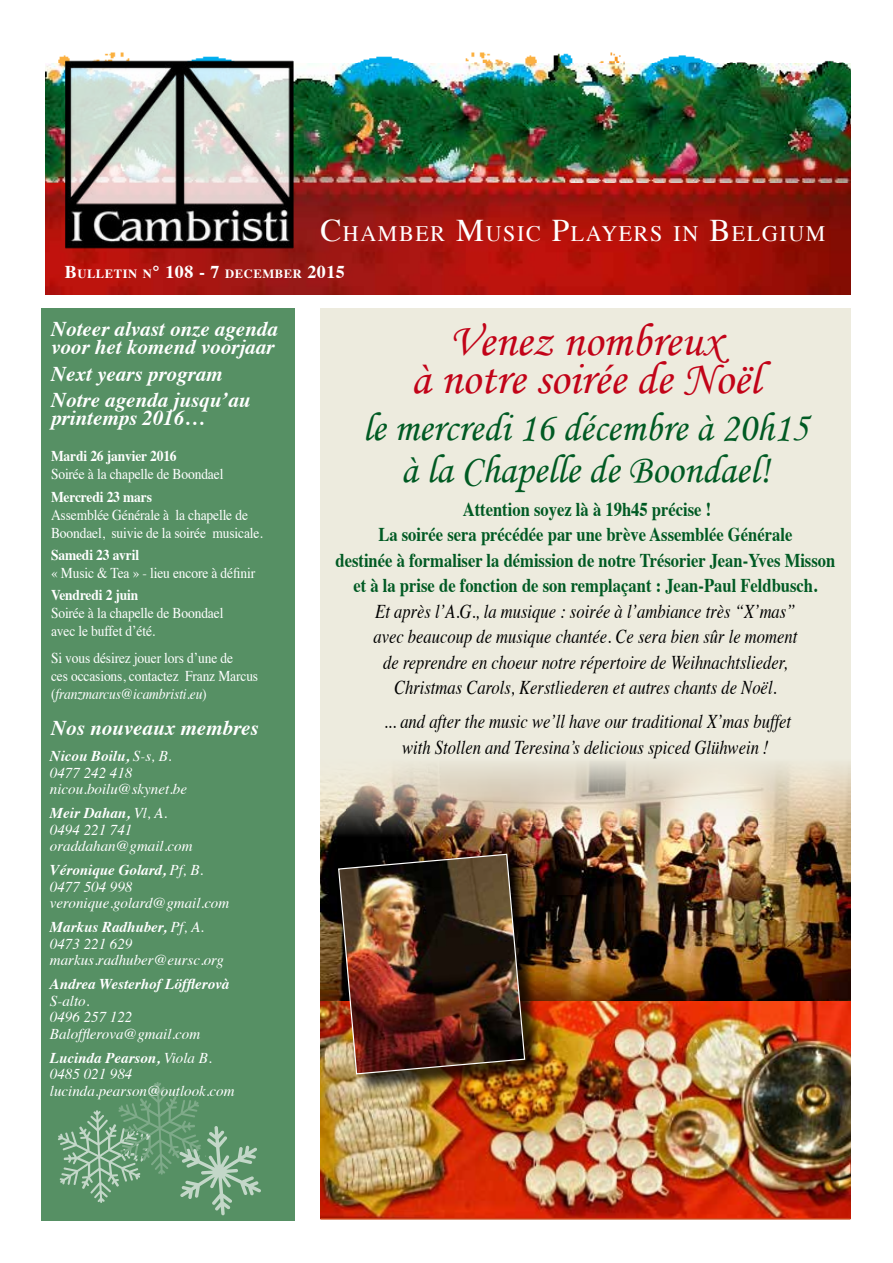
<style>
.page{position:relative;width:893px;height:1263px;background:#fff}
.page>*{position:absolute;margin:0;border:0;box-sizing:border-box;transform-origin:0 0}
.t1{font:46.5px/37.5px "Monotype Corsiva";color:#c20318;text-align:center}
.t2{font:40.5px/42px "Monotype Corsiva";color:#005a23;text-align:center}
.t3{font:22.05px "Times";letter-spacing:.07em;color:#fff}
.t4{font:italic 700 21px/18px "Times";color:#fff}
.t5{font:italic 19.5px/25.5px "Times";color:#000;text-align:center;scale:.85 1}
.t6{font:700 19.5px/25.5px "Times";color:#005a23;text-align:center;scale:.85 1}
.t7{font:italic 15px/16.5px "Times";color:#fff}
.t8{font:15px/18px "Times";letter-spacing:-.01em;color:#fff;scale:.9 1}
.t9{font:700 15px "Times";letter-spacing:-.01em;color:#fff;scale:.9 1}
.t10{font:italic 700 15px "Times";color:#fff}
.t11{font:700 12.6px "Times";letter-spacing:.045em;color:#fff}
.s1{font-size:31.5px}
.s2{font-size:18px}
.s3{font-style:italic}
.s4{font-weight:700}
</style>
<div class="page">
<div style="left:42px;top:308px;width:253px;height:912px;background:#569064"></div>
<div style="left:320px;top:308px;width:530px;height:693px;background:#edebde"></div>
<img style="left:293px;top:52px;width:557px;height:242px">
<img style="left:45px;top:52px;width:248px;height:242px">
<img style="left:320px;top:1001px;width:530px;height:217px">
<img style="left:320px;top:761px;width:530px;height:240px">
<hr style="left:320px;top:1218px;width:530px;height:1px;background:#cd481b">
<svg style="left:58px;top:1082px;width:203px;height:133px"></svg>
<div style="left:341px;top:856px;width:202px;height:236px;background:#000;opacity:.75"></div>
<img style="left:337px;top:853px;width:189px;height:222px">
<svg style="left:60px;top:55px;width:239px;height:199px;background:#918e89"></svg>
<p class="t3" style="left:320px;top:213px;width:507px"><span class="s1">C</span>HAMBER <span class="s1">M</span>USIC <span class="s1">P</span>LAYERS IN <span class="s1">B</span>ELGIUM</p>
<p class="t11" style="left:65px;top:262px;width:282px"><span class="s2">B</span>ULLETIN N<span class="s2">° 108 - 7</span> DECEMBER <span class="s2">2015</span></p>
<p class="t4" style="left:51px;top:318px;width:228px">Noteer alvast onze agenda voor het komend voorjaar</p>
<p class="t4" style="left:51px;top:359px;width:201px;line-height:26.5px">Next years program<br>Notre agenda jusqu’au</p>
<p class="t4" style="left:51px;top:407px;width:156px">printemps 2016…</p>
<p class="t9" style="left:51px;top:442px;width:141px">Mardi 26 janvier 2016</p>
<p class="t8" style="left:51px;top:464px;width:193px">Soirée à la chapelle de Boondael</p>
<p class="t9" style="left:51px;top:482px;width:114px">Mercredi 23 mars</p>
<p class="t8" style="left:51px;top:504px;width:237px">Assemblée Générale à la chapelle de<br>Boondael, suivie de la soirée musicale.</p>
<p class="t9" style="left:51px;top:540px;width:99px">Samedi 23 avril</p>
<p class="t8" style="left:51px;top:563px;width:228px">« Music &amp; Tea » - lieu encore à définir</p>
<p class="t9" style="left:51px;top:581px;width:99px">Vendredi 2 juin</p>
<p class="t8" style="left:51px;top:603px;width:193px">Soirée à la chapelle de Boondael avec le buffet d’été.</p>
<p class="t8" style="left:51px;top:647px;width:232px">Si vous désirez jouer lors d’une de<br>ces occasions, contactez Franz Marcus (<span class="s3">franzmarcus@icambristi.eu</span>)</p>
<p class="t4" style="left:51px;top:717px;width:209px">Nos nouveaux membres</p>
<p class="t7" style="left:50px;top:747px;width:139px"><span class="s4">Nicou Boilu,</span> S-s, B.<br>0477 242 418 nicou.boilu@skynet.be</p>
<p class="t7" style="left:50px;top:804px;width:144px"><span class="s4">Meir Dahan,</span> Vl, A.<br>0494 221 741 oraddahan@gmail.com</p>
<p class="t7" style="left:50px;top:861px;width:181px"><span class="s4">Véronique Golard,</span> Pf, B.<br>0477 504 998 veronique.golard@gmail.com</p>
<p class="t7" style="left:50px;top:918px;width:176px"><span class="s4">Markus Radhuber,</span> Pf, A.<br>0473 221 629 markus.radhuber@eursc.org</p>
<p class="t10" style="left:50px;top:970px;width:181px">Andrea Westerhof Löfflerovà</p>
<p class="t7" style="left:50px;top:991px;width:152px">S-alto.<br>0496 257 122<br>Balofflerova@gmail.com</p>
<p class="t7" style="left:50px;top:1048px;width:186px"><span class="s4">Lucinda Pearson,</span> Viola B.<br>0485 021 984 lucinda.pearson@outlook.com</p>
<h1 class="t1" style="left:411px;top:322px;width:351px">Venez nombreux<br>à notre soirée de Noël</h1>
<h2 class="t2" style="left:362px;top:406px;width:448px">le mercredi 16 décembre à 20h15 à la Chapelle de Boondael!</h2>
<p class="t6" style="left:335px;top:494px;width:590px">Attention soyez là à 19h45 précise !<br>La soirée sera précédée par une brève Assemblée Générale<br>destinée à formaliser la démission de notre Trésorier Jean-Yves Misson et à la prise de fonction de son remplaçant : Jean-Paul Feldbusch.</p>
<p class="t5" style="left:373px;top:597px;width:500px">Et après l’A.G., la musique : soirée à l’ambiance très “X’mas” avec beaucoup de musique chantée. Ce sera bien sûr le moment de reprendre en choeur notre répertoire de Weihnachtslieder, Christmas Carols, Kerstliederen et autres chants de Noël.</p>
<p class="t5" style="left:384px;top:707px;width:481px">... and after the music we’ll have our traditional X’mas buffet with Stollen and Teresina’s delicious spiced Glühwein !</p>
</div>
